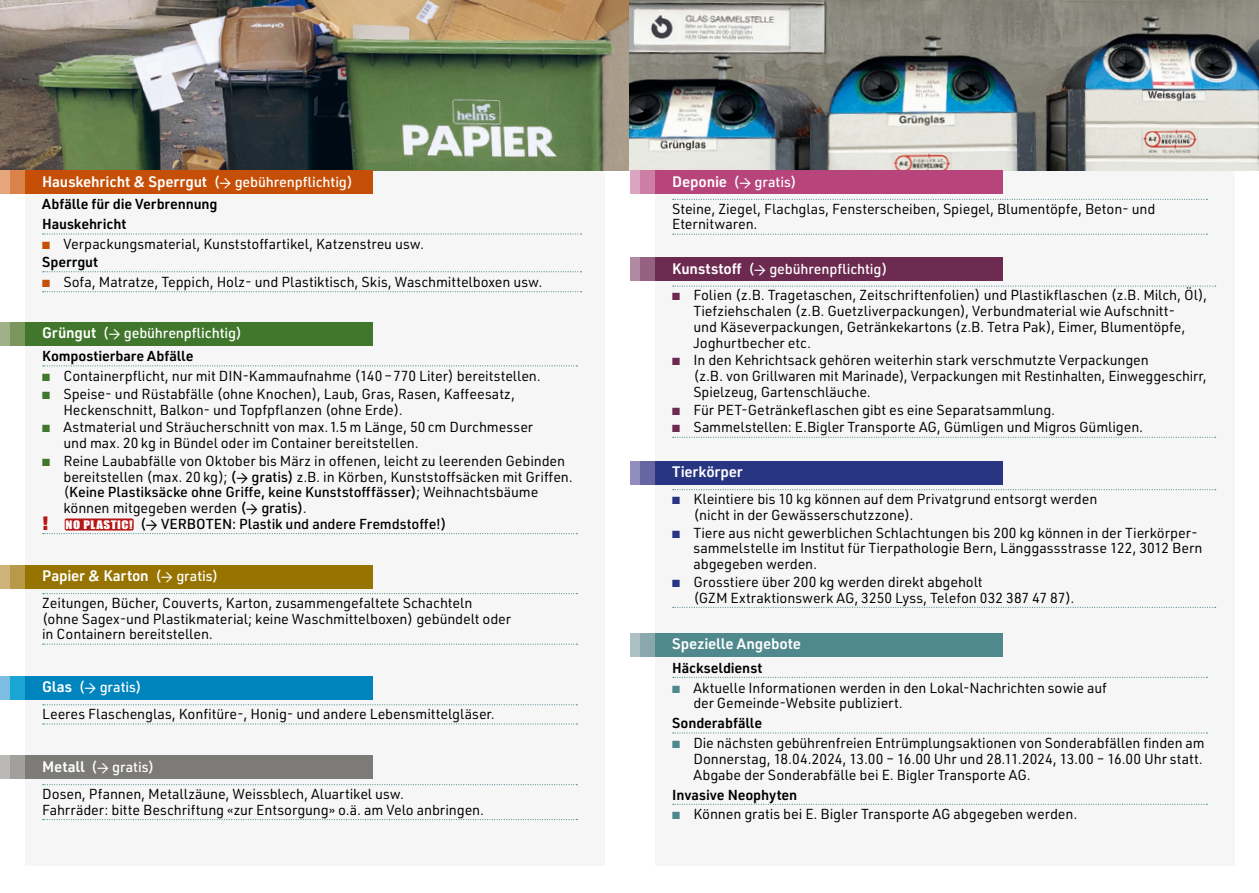
<style>
.page{position:relative;width:1259px;height:893px;background:#fff}
.page>*{position:absolute;margin:0;border:0;box-sizing:border-box;transform-origin:0 0}
.t1{font:600 15px "URWDIN";letter-spacing:-.01em;color:#fff}
.t2{font:14.25px/15.8px "URWDIN";letter-spacing:-.01em;color:#000}
.t3{font:500 14.25px "URWDIN";color:#000}
.t4{font:600 14.25px/20px "URWDIN";letter-spacing:-.005em;color:#000}
.t5{font:500 14.25px "URWDIN";letter-spacing:-.01em;color:#fff}
.s1{font-weight:500;font-size:14.25px}
.s2{font-family:"DIN2014";font-weight:400;font-size:14.25px}
.s3{color:#c64f07}
.s4{font-weight:600}
.s5{font-weight:600;font-size:15px}
.s6{font-family:"DIN2014";font-weight:400}
.s7{color:#41772c}
.s8{font-weight:500}
.s9{font-family:"DIN2014"}
.s10{font-weight:400}
.s11{font-family:"Skia";font-weight:400;font-size:20.55px;color:#b61615}
.s12{font-family:"Impact";font-weight:400;font-size:10.8px;color:#fff}
.s13{font-weight:600;font-size:15px;color:#fff}
.s14{font-weight:500;color:#fff}
.s15{font-family:"DIN2014";color:#fff}
.s16{color:#6d2a50}
.s17{color:#283583}
.s18{color:#50898d}
</style>
<div class="page">
<div style="left:25px;top:170px;width:579px;height:696px;background:#f6f6f6"></div>
<div style="left:655px;top:170px;width:579px;height:696px;background:#f6f6f6"></div>
<svg style="left:43px;top:233px;width:538px;height:2px"></svg>
<svg style="left:43px;top:271px;width:538px;height:1px"></svg>
<img style="left:0;top:0;width:1259px;height:170px">
<div style="left:25px;top:170px;width:348px;height:24px;background:#c64f07"></div>
<div style="left:0;top:170px;width:10px;height:24px;background:#e5a67c"></div>
<div style="left:10px;top:170px;width:15px;height:24px;background:#d9834b"></div>
<svg style="left:43px;top:365px;width:534px;height:1px"></svg>
<svg style="left:43px;top:533px;width:534px;height:1px"></svg>
<div style="left:65px;top:518px;width:69px;height:12px;background:#b61615;border-radius:2px"></div>
<div style="left:25px;top:322px;width:348px;height:23px;background:#41772c"></div>
<div style="left:0;top:322px;width:10px;height:23px;background:#a0b187"></div>
<div style="left:10px;top:322px;width:15px;height:23px;background:#7c975d"></div>
<div style="left:25px;top:565px;width:348px;height:23px;background:#977300"></div>
<div style="left:0;top:565px;width:10px;height:23px;background:#ceb47a"></div>
<div style="left:10px;top:565px;width:15px;height:23px;background:#b89949"></div>
<svg style="left:43px;top:593px;width:534px;height:1px"></svg>
<svg style="left:43px;top:644px;width:534px;height:1px"></svg>
<svg style="left:43px;top:784px;width:534px;height:1px"></svg>
<svg style="left:43px;top:819px;width:534px;height:1px"></svg>
<div style="left:25px;top:756px;width:348px;height:23px;background:#7c7b77"></div>
<div style="left:0;top:756px;width:10px;height:23px;background:#bab9b7"></div>
<div style="left:10px;top:756px;width:15px;height:23px;background:#a1a09c"></div>
<div style="left:25px;top:676px;width:348px;height:23px;background:#0084be"></div>
<div style="left:0;top:676px;width:10px;height:23px;background:#7bbee1"></div>
<div style="left:10px;top:676px;width:15px;height:23px;background:#1ba5d3"></div>
<svg style="left:43px;top:704px;width:534px;height:1px"></svg>
<svg style="left:43px;top:723px;width:534px;height:1px"></svg>
<div style="left:655px;top:170px;width:348px;height:24px;background:#b8447c"></div>
<div style="left:630px;top:170px;width:10px;height:24px;background:#dba4c0"></div>
<div style="left:640px;top:170px;width:15px;height:24px;background:#cd7ea4"></div>
<svg style="left:673px;top:199px;width:534px;height:1px"></svg>
<svg style="left:673px;top:234px;width:534px;height:1px"></svg>
<svg style="left:673px;top:677px;width:534px;height:1px"></svg>
<svg style="left:673px;top:732px;width:534px;height:1px"></svg>
<svg style="left:673px;top:804px;width:534px;height:1px"></svg>
<div style="left:655px;top:633px;width:348px;height:23px;background:#50898d"></div>
<div style="left:630px;top:633px;width:10px;height:23px;background:#adc0c3"></div>
<div style="left:640px;top:633px;width:15px;height:23px;background:#8aa8ac"></div>
<svg style="left:673px;top:285px;width:542px;height:2px"></svg>
<svg style="left:673px;top:437px;width:542px;height:1px"></svg>
<div style="left:655px;top:257px;width:348px;height:24px;background:#6d2a50"></div>
<div style="left:630px;top:257px;width:10px;height:24px;background:#b08aa3"></div>
<div style="left:640px;top:257px;width:15px;height:24px;background:#946180"></div>
<svg style="left:673px;top:489px;width:542px;height:1px"></svg>
<svg style="left:673px;top:607px;width:542px;height:1px"></svg>
<div style="left:655px;top:461px;width:348px;height:23px;background:#283583"></div>
<div style="left:630px;top:461px;width:10px;height:23px;background:#918dbe"></div>
<div style="left:640px;top:461px;width:15px;height:23px;background:#6565a4"></div>
<svg style="left:43px;top:291px;width:538px;height:1px"></svg>
<p class="t1" style="left:42px;top:171px;width:312px">Hauskehricht &amp; Sperrgut <span class="s1">(</span><span class="s2">→</span> <span class="s1">gebührenpflichtig)</span></p>
<p class="t4" style="left:42px;top:194px;width:177px">Abfälle für die Verbrennung<br>Hauskehricht</p>
<p class="t2" style="left:42px;top:235px;width:383px;line-height:17.9px"><span class="s3">■</span> Verpackungsmaterial, Kunststoffartikel, Katzenstreu usw.<br><span class="s4">Sperrgut</span></p>
<p class="t2" style="left:42px;top:274px;width:502px"><span class="s3">■</span> Sofa, Matratze, Teppich, Holz- und Plastiktisch, Skis, Waschmittelboxen usw.</p>
<p class="t5" style="left:42px;top:323px;width:201px"><span class="s5">Grüngut</span> (<span class="s6">→</span> gebührenpflichtig)</p>
<p class="t4" style="left:42px;top:345px;width:153px">Kompostierbare Abfälle</p>
<p class="t2" style="left:42px;top:368px;width:500px"><span class="s7">■</span> Containerpflicht, nur mit DIN-Kammaufnahme (140 – 770 Liter) bereitstellen.</p>
<p class="t2" style="left:63px;top:385px;width:453px;text-indent:-21px"><span class="s7">■</span> Speise- und Rüstabfälle (ohne Knochen), Laub, Gras, Rasen, Kaffeesatz,<br>Heckenschnitt, Balkon- und Topfpflanzen (ohne Erde).</p>
<p class="t2" style="left:63px;top:419px;width:471px;text-indent:-21px"><span class="s7">■</span> Astmaterial und Sträucherschnitt von max. 1.5 m Länge, 50 cm Durchmesser und max. 20 kg in Bündel oder im Container bereitstellen.</p>
<p class="t2" style="left:42px;top:453px;width:524px"><span class="s7">■</span> Reine Laubabfälle von Oktober bis März in offenen, leicht zu leerenden Gebinden</p>
<p class="t2" style="left:63px;top:468px;width:511px">bereitstellen (max. 20 kg); <span class="s8">(</span><span class="s9">→</span> <span class="s8">gratis)</span> z.B. in Körben, Kunststoffsäcken mit Griffen.</p>
<p class="t3" style="left:63px;top:483px;width:476px"><span class="s10">(</span>Keine Plastiksäcke ohne Griffe, keine Kunststofffässer)<span class="s10">; Weihnachtsbäume</span></p>
<p class="t2" style="left:63px;top:500px;width:245px">können mitgegeben werden <span class="s8">(</span><span class="s9">→</span> <span class="s8">gratis)</span>.</p>
<p class="t3" style="left:42px;top:514px;width:406px"><span class="s11">!</span> <span class="s12">NO PLASTIC!</span> (<span class="s6">→</span> VERBOTEN: Plastik und andere Fremdstoffe!)</p>
<p class="t1" style="left:42px;top:565px;width:178px">Papier &amp; Karton <span class="s1">(</span><span class="s2">→</span> <span class="s1">gratis)</span></p>
<p class="t2" style="left:42px;top:595px;width:470px">Zeitungen, Bücher, Couverts, Karton, zusammengefaltete Schachteln (ohne Sagex-und Plastikmaterial; keine Waschmittelboxen) gebündelt oder in Containern bereitstellen.</p>
<p class="t2" style="left:42px;top:673px;width:454px;line-height:27.2px"><span class="s13">Glas</span> <span class="s14">(</span><span class="s15">→</span> <span class="s14">gratis)<br></span>Leeres Flaschenglas, Konfitüre-, Honig- und andere Lebensmittelgläser.</p>
<p class="t5" style="left:42px;top:757px;width:114px"><span class="s5">Metall</span> (<span class="s6">→</span> gratis)</p>
<p class="t2" style="left:42px;top:786px;width:443px">Dosen, Pfannen, Metallzäune, Weissblech, Aluartikel usw.<br>Fahrräder: bitte Beschriftung «zur Entsorgung» o.ä. am Velo anbringen.</p>
<p class="t2" style="left:672px;top:168px;width:485px;line-height:27px"><span class="s13">Deponie</span> <span class="s14">(</span><span class="s15">→</span> <span class="s14">gratis)<br></span>Steine, Ziegel, Flachglas, Fensterscheiben, Spiegel, Blumentöpfe, Beton- und</p>
<p class="t2" style="left:672px;top:216px;width:87px">Eternitwaren.</p>
<p class="t5" style="left:672px;top:259px;width:217px"><span class="s5">Kunststoff</span> (<span class="s6">→</span> gebührenpflichtig)</p>
<p class="t2" style="left:693px;top:287px;width:515px;text-indent:-21px"><span class="s16">■</span> Folien (z.B. Tragetaschen, Zeitschriftenfolien) und Plastikflaschen (z.B. Milch, Öl), Tiefziehschalen (z.B. Guetzliverpackungen), Verbundmaterial wie Aufschnitt-<br>und Käseverpackungen, Getränkekartons (z.B. Tetra Pak), Eimer, Blumentöpfe, Joghurtbecher etc.</p>
<p class="t2" style="left:693px;top:352px;width:515px;text-indent:-21px"><span class="s16">■</span> In den Kehrichtsack gehören weiterhin stark verschmutzte Verpackungen<br>(z.B. von Grillwaren mit Marinade), Verpackungen mit Restinhalten, Einweggeschirr,<br>Spielzeug, Gartenschläuche.</p>
<p class="t2" style="left:672px;top:401px;width:384px"><span class="s16">■</span> Für PET-Getränkeflaschen gibt es eine Separatsammlung.</p>
<p class="t2" style="left:672px;top:419px;width:472px"><span class="s16">■</span> Sammelstellen: E.Bigler Transporte AG, Gümligen und Migros Gümligen.</p>
<p class="t1" style="left:672px;top:461px;width:72px">Tierkörper</p>
<p class="t2" style="left:693px;top:491px;width:405px;text-indent:-21px"><span class="s17">■</span> Kleintiere bis 10 kg können auf dem Privatgrund entsorgt werden (nicht in der Gewässerschutzzone).</p>
<p class="t2" style="left:693px;top:524px;width:511px;text-indent:-21px"><span class="s17">■</span> Tiere aus nicht gewerblichen Schlachtungen bis 200 kg können in der Tierkörper&shy;sammelstelle im Institut für Tierpathologie Bern, Länggassstrasse 122, 3012 Bern abgegeben werden.</p>
<p class="t2" style="left:693px;top:573px;width:382px;text-indent:-21px"><span class="s17">■</span> Grosstiere über 200 kg werden direkt abgeholt<br>(GZM Extraktionswerk AG, 3250 Lyss, Telefon 032 387 47 87).</p>
<p class="t1" style="left:672px;top:633px;width:130px">Spezielle Angebote</p>
<p class="t4" style="left:672px;top:657px;width:92px">Häckseldienst</p>
<p class="t2" style="left:693px;top:679px;width:415px;text-indent:-21px"><span class="s18">■</span> Aktuelle Informationen werden in den Lokal-Nachrichten sowie auf der Gemeinde-Website publiziert.</p>
<p class="t4" style="left:672px;top:713px;width:91px">Sonderabfälle</p>
<p class="t2" style="left:693px;top:735px;width:512px;text-indent:-21px"><span class="s18">■</span> Die nächsten gebührenfreien Entrümplungsaktionen von Sonderabfällen finden am<br>Donnerstag, 18.04.2024, 13.00 – 16.00 Uhr und 28.11.2024, 13.00 – 16.00 Uhr statt.<br>Abgabe der Sonderabfälle bei E. Bigler Transporte AG.</p>
<p class="t4" style="left:672px;top:784px;width:127px">Invasive Neophyten</p>
<p class="t2" style="left:672px;top:806px;width:407px"><span class="s18">■</span> Können gratis bei E. Bigler Transporte AG abgegeben werden.</p>
</div>
